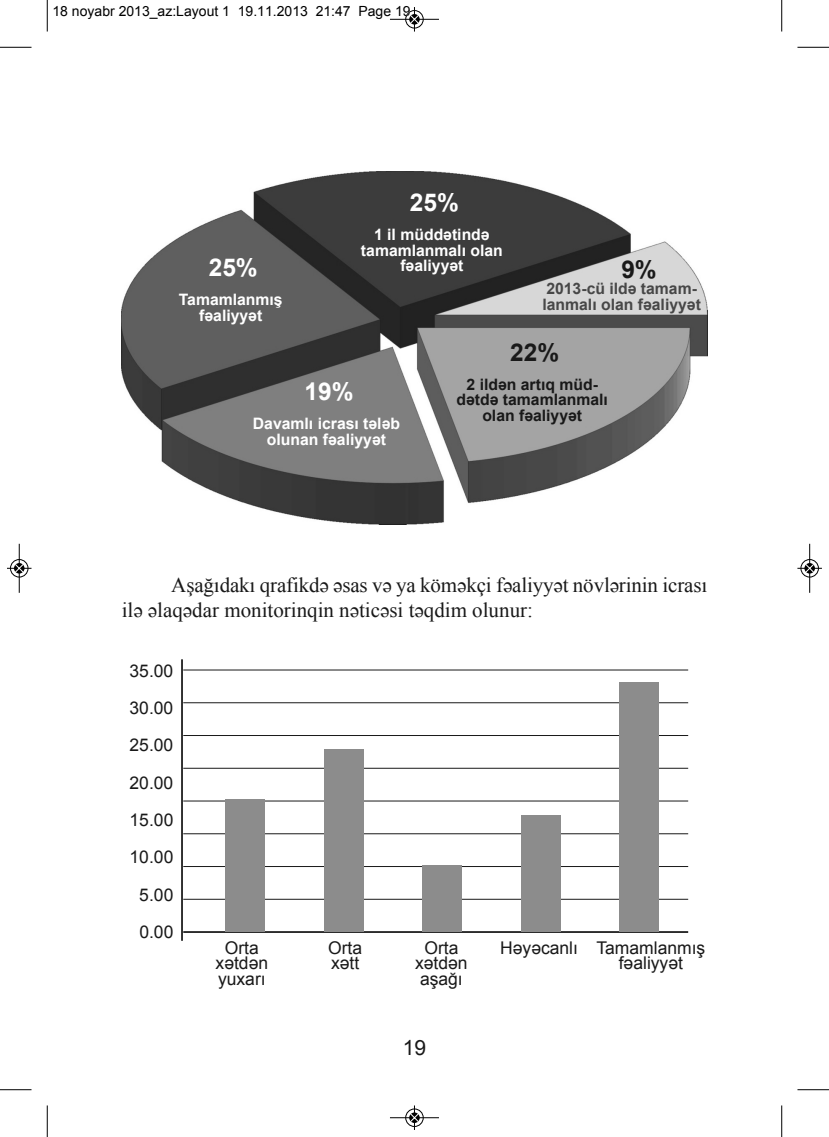
<style>
.page{position:relative;width:829px;height:1137px;background:#fff}
.page>*{position:absolute;margin:0;border:0;box-sizing:border-box;transform-origin:0 0}
.t1{font:700 24.5px "Arial";color:#fff}
.t2{font:700 24.5px "Arial";color:#191919}
.t3{font:21px/25.2px "Times New Roman";letter-spacing:-.005em;color:#191919}
.t4{font:21px "Arial";color:#191919}
.t5{font:17.5px/37.3px "Arial";color:#191919;text-align:center}
.t6{font:700 15.75px/15.8px "Arial";color:#fff;text-align:center}
.t7{font:700 15.75px/15.8px "Arial";color:#191919;text-align:center}
.t8{font:700 15.75px/15.8px "Arial";color:#474747}
.t9{font:14px "Arial";color:#000}
</style>
<div class="page">
<img style="left:122px;top:171px;width:585px;height:354px">
<hr style="left:183px;top:735px;width:505px;height:1px;background:#191919">
<hr style="left:183px;top:800px;width:505px;height:1px;background:#191919">
<hr style="left:183px;top:833px;width:505px;height:1px;background:#191919">
<hr style="left:183px;top:866px;width:505px;height:1px;background:#191919">
<hr style="left:183px;top:767px;width:505px;height:1px;background:#191919">
<hr style="left:183px;top:669px;width:505px;height:1px;background:#191919">
<hr style="left:183px;top:702px;width:505px;height:1px;background:#191919">
<hr style="left:183px;top:898px;width:505px;height:1px;background:#191919">
<hr style="left:183px;top:931px;width:505px;height:1px;background:#191919">
<hr style="left:181px;top:659px;width:2px;height:281px;background:#191919">
<div style="left:226px;top:799px;width:39px;height:132px;background:#8c8c8c"></div>
<div style="left:325px;top:749px;width:39px;height:182px;background:#8c8c8c"></div>
<div style="left:423px;top:865px;width:39px;height:66px;background:#8c8c8c"></div>
<div style="left:521px;top:815px;width:39px;height:116px;background:#8c8c8c"></div>
<div style="left:619px;top:682px;width:39px;height:249px;background:#8c8c8c"></div>
<hr style="left:47px;top:0;width:1px;height:32px;background:#000">
<hr style="left:0;top:47px;width:32px;height:1px;background:#000">
<hr style="left:781px;top:0;width:1px;height:32px;background:#000">
<hr style="left:797px;top:47px;width:32px;height:1px;background:#000">
<hr style="left:47px;top:1105px;width:1px;height:31px;background:#000">
<hr style="left:0;top:1089px;width:32px;height:1px;background:#000">
<hr style="left:781px;top:1105px;width:1px;height:31px;background:#000">
<hr style="left:797px;top:1089px;width:32px;height:1px;background:#000">
<div style="left:405px;top:10px;width:19px;height:19px;border:1px solid #fff;border-radius:50%"></div>
<hr style="left:390px;top:19px;width:49px;height:1px;background:#000">
<div style="left:405px;top:10px;width:18px;height:18px;border:1px solid #000;border-radius:50%"></div>
<svg style="left:410px;top:7px;width:9px;height:25px"></svg>
<div style="left:405px;top:1108px;width:19px;height:18px;border:1px solid #fff;border-radius:50%"></div>
<hr style="left:390px;top:1117px;width:49px;height:1px;background:#000">
<div style="left:405px;top:1108px;width:18px;height:18px;border:1px solid #000;border-radius:50%"></div>
<svg style="left:410px;top:1105px;width:9px;height:24px"></svg>
<div style="left:10px;top:559px;width:19px;height:18px;border:1px solid #fff;border-radius:50%"></div>
<hr style="left:19px;top:543px;width:1px;height:49px;background:#000">
<div style="left:10px;top:559px;width:18px;height:18px;border:1px solid #000;border-radius:50%"></div>
<div style="left:14px;top:563px;width:10px;height:10px;background:#000;border-radius:50%"></div>
<svg style="left:7px;top:563px;width:25px;height:9px"></svg>
<div style="left:800px;top:559px;width:19px;height:18px;border:1px solid #fff;border-radius:50%"></div>
<hr style="left:809px;top:543px;width:1px;height:49px;background:#000">
<div style="left:800px;top:559px;width:18px;height:18px;border:1px solid #000;border-radius:50%"></div>
<div style="left:804px;top:563px;width:11px;height:10px;background:#000;border-radius:50%"></div>
<svg style="left:797px;top:563px;width:25px;height:9px"></svg>
<p class="t9" style="left:52px;top:3px;width:360px">18 noyabr 2013_az:Layout 1 19.11.2013 21:47 Page 19</p>
<h1 class="t1" style="left:209px;top:254px;width:51px">25%</h1>
<p class="t6" style="left:179px;top:291px;width:105px">Tamamlanmış fəaliyyət</p>
<h1 class="t1" style="left:410px;top:189px;width:51px">25%</h1>
<p class="t6" style="left:361px;top:226px;width:143px">1 il müddətində tamamlanmalı olan fəaliyyət</p>
<h1 class="t2" style="left:621px;top:255px;width:37px">9%</h1>
<p class="t8" style="left:542px;top:281px;width:160px">2013-cü ildə tamam&shy;lanmalı olan fəaliyyət</p>
<h1 class="t2" style="left:510px;top:339px;width:51px">22%</h1>
<h1 class="t1" style="left:304px;top:378px;width:51px">19%</h1>
<p class="t7" style="left:456px;top:376px;width:153px">2 ildən artıq müd&shy;dətdə tamamlanmalı olan fəaliyyət</p>
<p class="t6" style="left:253px;top:415px;width:149px">Davamlı icrası tələb olunan fəaliyyət</p>
<p class="t3" style="left:122px;top:572px;width:587px;text-indent:50px">Aşağıdakı qrafikdə əsas və ya köməkçi fəaliyyət növlərinin icrası ilə əlaqədar monitorinqin nəticəsi təqdim olunur:</p>
<p class="t5" style="left:130px;top:652px;width:45px">35.00<br>30.00<br>25.00<br>20.00<br>15.00<br>10.00<br>5.00<br>0.00</p>
<p class="t5" style="left:216px;top:939px;width:54px;line-height:15.8px">Orta xətdən yuxarı</p>
<p class="t5" style="left:328px;top:939px;width:36px;line-height:15.8px;text-align:left">Orta xətt</p>
<p class="t5" style="left:415px;top:939px;width:54px;line-height:15.8px">Orta xətdən aşağı</p>
<p class="t5" style="left:619px;top:939px;width:88px;line-height:15.8px;text-align:left;text-indent:-119px">Həyəcanlı Tamamlanmış fəaliyyət</p>
<p class="t4" style="left:403px;top:1036px;width:25px">19</p>
</div>
